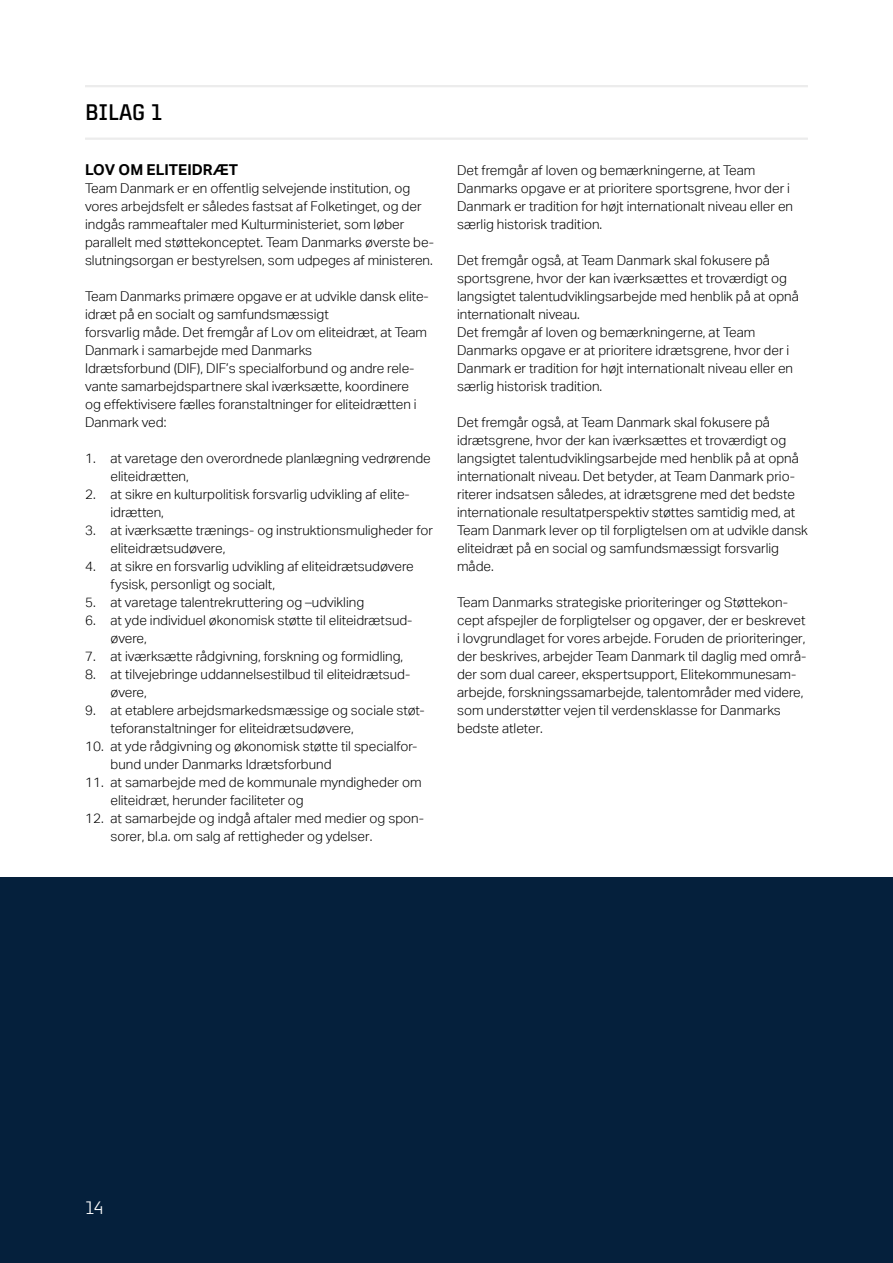
<style>
.page{position:relative;width:893px;height:1263px;background:#fff}
.page>*{position:absolute;margin:0;border:0;box-sizing:border-box;transform-origin:0 0}
.t1{font:700 22.5px "Team Danmark 4";color:#000}
.t2{font:18px "Team Danmark 4";color:#fff}
.t3{font:700 15px "Aktiv Grotesk";color:#000}
.t4{font:300 13.5px/18px "Aktiv Grotesk";color:#000}
</style>
<div class="page">
<div style="left:0;top:877px;width:893px;height:386px;background:#05203c"></div>
<hr style="left:85px;top:85px;width:723px;height:2px;background:#ececec">
<hr style="left:85px;top:138px;width:723px;height:2px;background:#ececec">
<h1 class="t1" style="left:85px;top:100px;width:79px">BILAG 1</h1>
<p class="t3" style="left:85px;top:160px;width:154px">LOV OM ELITEIDRÆT</p>
<p class="t4" style="left:85px;top:179px;width:350px">Team Danmark er en offentlig selvejende institution, og vores arbejdsfelt er således fastsat af Folketinget, og der indgås rammeaftaler med Kulturministeriet, som løber parallelt med støttekonceptet. Team Danmarks øverste be&shy;slutningsorgan er bestyrelsen, som udpeges af ministeren.</p>
<p class="t4" style="left:85px;top:287px;width:345px">Team Danmarks primære opgave er at udvikle dansk elite&shy;idræt på en socialt og samfundsmæssigt<br>forsvarlig måde. Det fremgår af Lov om eliteidræt, at Team Danmark i samarbejde med Danmarks<br>Idrætsforbund (DIF), DIF’s specialforbund og andre rele&shy;vante samarbejdspartnere skal iværksætte, koordinere<br>og effektivisere fælles foranstaltninger for eliteidrætten i Danmark ved:</p>
<p class="t4" style="left:111px;top:449px;width:322px;text-indent:-26px">1. at varetage den overordnede planlægning vedrørende eliteidrætten,</p>
<p class="t4" style="left:111px;top:485px;width:301px;text-indent:-26px">2. at sikre en kulturpolitisk forsvarlig udvikling af elite&shy;idrætten,</p>
<p class="t4" style="left:111px;top:521px;width:324px;text-indent:-26px">3. at iværksætte trænings- og instruktionsmuligheder for eliteidrætsudøvere,</p>
<p class="t4" style="left:111px;top:557px;width:305px;text-indent:-26px">4. at sikre en forsvarlig udvikling af eliteidrætsudøvere fysisk, personligt og socialt,</p>
<p class="t4" style="left:85px;top:593px;width:281px">5. at varetage talentrekruttering og –udvikling</p>
<p class="t4" style="left:111px;top:611px;width:303px;text-indent:-26px">6. at yde individuel økonomisk støtte til eliteidrætsud&shy;øvere,</p>
<p class="t4" style="left:85px;top:647px;width:320px">7. at iværksætte rådgivning, forskning og formidling,</p>
<p class="t4" style="left:111px;top:665px;width:301px;text-indent:-26px">8. at tilvejebringe uddannelsestilbud til eliteidrætsud&shy;øvere,</p>
<p class="t4" style="left:111px;top:701px;width:316px;text-indent:-26px">9. at etablere arbejdsmarkedsmæssige og sociale støt&shy;teforanstaltninger for eliteidrætsudøvere,</p>
<p class="t4" style="left:111px;top:737px;width:308px;text-indent:-26px">10. at yde rådgivning og økonomisk støtte til specialfor&shy;bund under Danmarks Idrætsforbund</p>
<p class="t4" style="left:111px;top:773px;width:313px;text-indent:-26px">11. at samarbejde med de kommunale myndigheder om eliteidræt, herunder faciliteter og</p>
<p class="t4" style="left:111px;top:809px;width:315px;text-indent:-26px">12. at samarbejde og indgå aftaler med medier og spon&shy;sorer, bl.a. om salg af rettigheder og ydelser.</p>
<p class="t4" style="left:457px;top:161px;width:338px">Det fremgår af loven og bemærkningerne, at Team Danmarks opgave er at prioritere sportsgrene, hvor der i Danmark er tradition for højt internationalt niveau eller en særlig historisk tradition.</p>
<p class="t4" style="left:457px;top:251px;width:343px">Det fremgår også, at Team Danmark skal fokusere på sportsgrene, hvor der kan iværksættes et troværdigt og langsigtet talentudviklingsarbejde med henblik på at opnå internationalt niveau.<br>Det fremgår af loven og bemærkningerne, at Team Danmarks opgave er at prioritere idrætsgrene, hvor der i Danmark er tradition for højt internationalt niveau eller en særlig historisk tradition.</p>
<p class="t4" style="left:457px;top:413px;width:352px">Det fremgår også, at Team Danmark skal fokusere på idrætsgrene, hvor der kan iværksættes et troværdigt og langsigtet talentudviklingsarbejde med henblik på at opnå internationalt niveau. Det betyder, at Team Danmark prio&shy;riterer indsatsen således, at idrætsgrene med det bedste internationale resultatperspektiv støttes samtidig med, at Team Danmark lever op til forpligtelsen om at udvikle dansk eliteidræt på en social og samfundsmæssigt forsvarlig måde.</p>
<p class="t4" style="left:457px;top:593px;width:351px">Team Danmarks strategiske prioriteringer og Støttekon&shy;cept afspejler de forpligtelser og opgaver, der er beskrevet i lovgrundlaget for vores arbejde. Foruden de prioriteringer, der beskrives, arbejder Team Danmark til daglig med områ&shy;der som dual career, ekspertsupport, Elitekommunesam&shy;arbejde, forskningssamarbejde, talentområder med videre, som understøtter vejen til verdensklasse for Danmarks bedste atleter.</p>
<h2 class="t2" style="left:85px;top:1199px;width:20px">14</h2>
</div>
